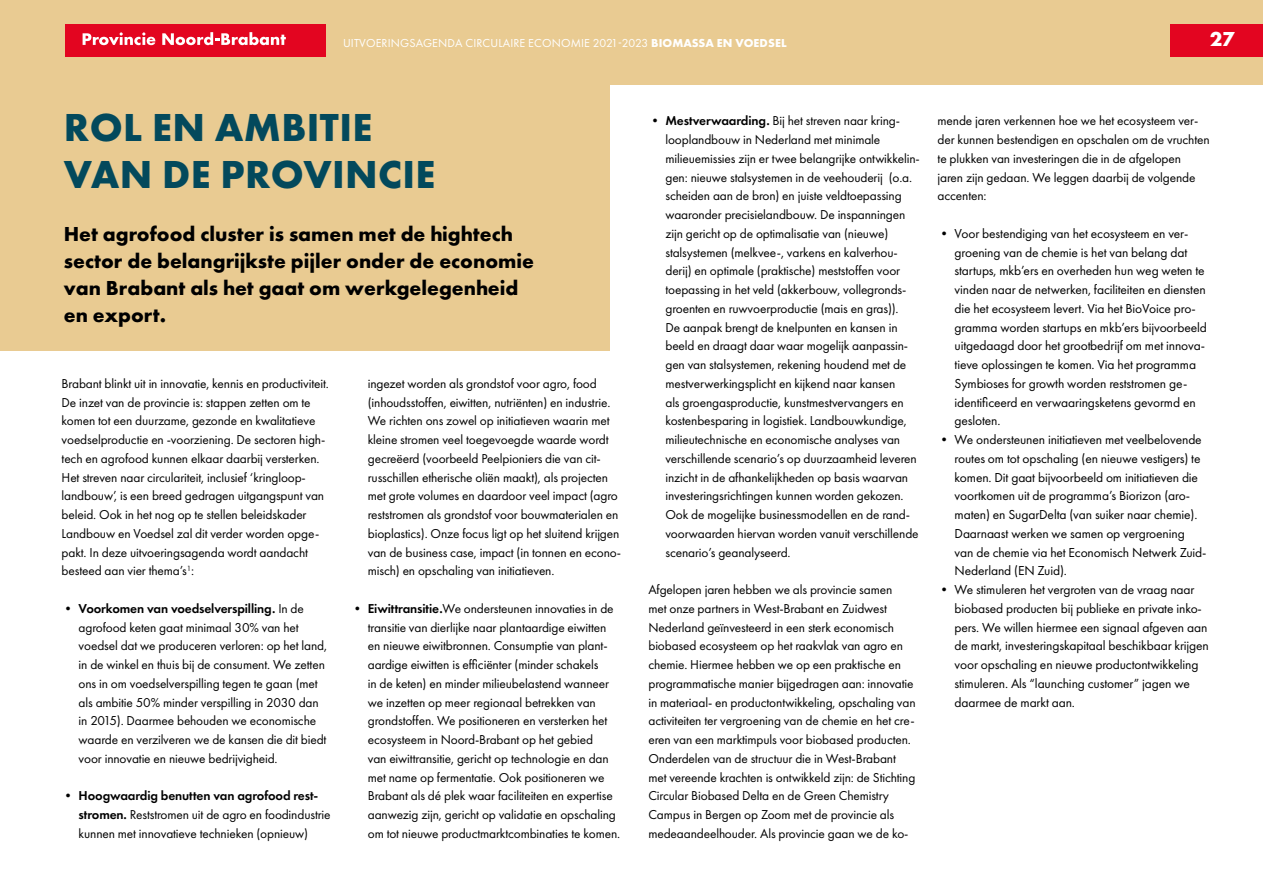
<style>
.page{position:relative;width:1263px;height:893px;background:#fff}
.page>*{position:absolute;margin:0;border:0;box-sizing:border-box;transform-origin:0 0}
.t1{font:700 40.5px "Futura PT";letter-spacing:.01em;color:#03495c}
.Intro{font:700 21px/27px "Futura PT";color:#000}
.t2{font:700 21px "Futura PT";color:#fff}
.P_opsomming{font:13.5px/18.8px "Futura PT";letter-spacing:-.01em;color:#000}
.P_opsomming-2{font:13.35px/18.8px "Futura PT";letter-spacing:-.01em;color:#000}
.t3{font:12px "Futura PT";letter-spacing:.01em;color:#fff}
.s1{font-weight:700}
.s2{font-weight:600}
</style>
<div class="page">
<div style="left:0;top:0;width:1263px;height:351px;background:#e9cb92"></div>
<div style="left:1170px;top:24px;width:93px;height:33px;background:#e30520"></div>
<div style="left:66px;top:24px;width:260px;height:33px;background:#e30520"></div>
<svg style="left:83px;top:32px;width:72px;height:13px"></svg>
<svg style="left:162px;top:32px;width:124px;height:13px"></svg>
<div style="left:610px;top:85px;width:653px;height:808px;background:#fff"></div>
<p class="t3" style="left:343px;top:36px;width:445px">UITVOERINGSAGENDA CIRCULAIRE ECONOMIE 2021-2023 <span class="s1">BIOMASSA EN VOEDSEL</span></p>
<h2 class="t2" style="left:1210px;top:25px;width:26px">27</h2>
<h3 class="t1" style="left:64px;top:102px;width:310px">ROL EN AMBITIE</h3>
<h3 class="t1" style="left:64px;top:148px;width:373px">VAN DE PROVINCIE</h3>
<p class="Intro" style="left:64px;top:220px;width:472px">Het agrofood cluster is samen met de hightech sector de belangrijkste pijler onder de economie van Brabant als het gaat om werkgelegenheid en export.</p>
<p class="P_opsomming-2" style="left:62px;top:374px;width:269px">Brabant blinkt uit in innovatie, kennis en productiviteit.<br>De inzet van de provincie is: stappen zetten om te komen tot een duurzame, gezonde en kwalitatieve voedselproductie en -voorziening. De sectoren high&shy;tech en agrofood kunnen elkaar daarbij versterken.<br>Het streven naar circulariteit, inclusief ‘kringloop&shy;landbouw’, is een breed gedragen uitgangspunt van beleid. Ook in het nog op te stellen beleidskader Landbouw en Voedsel zal dit verder worden opge&shy;pakt. In deze uitvoeringsagenda wordt aandacht besteed aan vier thema’s<sup>1</sup>:</p>
<p class="P_opsomming-2" style="left:79px;top:599px;width:250px;text-indent:-17px">• <span class="s2">Voorkomen van voedselverspilling.</span> In de agrofood keten gaat minimaal 30% van het voedsel dat we produceren verloren: op het land, in de winkel en thuis bij de consument. We zetten ons in om voedselverspilling tegen te gaan (met als ambitie 50% minder verspilling in 2030 dan in 2015). Daarmee behouden we economische waarde en verzilveren we de kansen die dit biedt voor innovatie en nieuwe bedrijvigheid.</p>
<p class="P_opsomming-2" style="left:79px;top:786px;width:253px;text-indent:-17px">• <span class="s2">Hoogwaardig benutten van agrofood rest&shy;stromen.</span> Reststromen uit de agro en foodindustrie kunnen met innovatieve technieken (opnieuw)</p>
<p class="P_opsomming-2" style="left:368px;top:374px;width:255px">ingezet worden als grondstof voor agro, food (inhoudsstoffen, eiwitten, nutriënten) en industrie.<br>We richten ons zowel op initiatieven waarin met kleine stromen veel toegevoegde waarde wordt gecreëerd (voorbeeld Peelpioniers die van cit&shy;russchillen etherische oliën maakt), als projecten met grote volumes en daardoor veel impact (agro reststromen als grondstof voor bouwmaterialen en bioplastics). Onze focus ligt op het sluitend krijgen van de business case, impact (in tonnen en econo&shy;misch) en opschaling van initiatieven.</p>
<p class="P_opsomming-2" style="left:368px;top:599px;width:254px;text-indent:-17px">• <span class="s2">Eiwittransitie.</span>We ondersteunen innovaties in de transitie van dierlijke naar plantaardige eiwitten en nieuwe eiwitbronnen. Consumptie van plant&shy;aardige eiwitten is efficiënter (minder schakels<br>in de keten) en minder milieubelastend wanneer we inzetten op meer regionaal betrekken van grondstoffen. We positioneren en versterken het ecosysteem in Noord-Brabant op het gebied<br>van eiwittransitie, gericht op technologie en dan met name op fermentatie. Ook positioneren we Brabant als dé plek waar faciliteiten en expertise aanwezig zijn, gericht op validatie en opschaling om tot nieuwe productmarktcombinaties te komen.</p>
<p class="P_opsomming-2" style="left:665px;top:111px;width:256px;text-indent:-17px">• <span class="s2">Mestverwaarding.</span> Bij het streven naar kring&shy;looplandbouw in Nederland met minimale milieuemissies zijn er twee belangrijke ontwikkelin&shy;gen: nieuwe stalsystemen in de veehouderij (o.a. scheiden aan de bron) en juiste veldtoepassing waaronder precisielandbouw. De inspanningen zijn gericht op de optimalisatie van (nieuwe) stalsystemen (melkvee-, varkens en kalverhou&shy;derij) en optimale (praktische) meststoffen voor toepassing in het veld (akkerbouw, vollegronds&shy;groenten en ruwvoerproductie (mais en gras)).<br>De aanpak brengt de knelpunten en kansen in beeld en draagt daar waar mogelijk aanpassin&shy;gen van stalsystemen, rekening houdend met de mestverwerkingsplicht en kijkend naar kansen<br>als groengasproductie, kunstmestvervangers en kostenbesparing in logistiek. Landbouwkundige, milieutechnische en economische analyses van verschillende scenario’s op duurzaamheid leveren inzicht in de afhankelijkheden op basis waarvan investeringsrichtingen kunnen worden gekozen.<br>Ook de mogelijke businessmodellen en de rand&shy;voorwaarden hiervan worden vanuit verschillende scenario’s geanalyseerd.</p>
<p class="P_opsomming-2" style="left:648px;top:580px;width:269px">Afgelopen jaren hebben we als provincie samen<br>met onze partners in West-Brabant en Zuidwest Nederland geïnvesteerd in een sterk economisch biobased ecosysteem op het raakvlak van agro en chemie. Hiermee hebben we op een praktische en programmatische manier bijgedragen aan: innovatie in materiaal- en productontwikkeling, opschaling van activiteiten ter vergroening van de chemie en het cre&shy;ëren van een marktimpuls voor biobased producten.<br>Onderdelen van de structuur die in West-Brabant met vereende krachten is ontwikkeld zijn: de Stichting Circular Biobased Delta en de Green Chemistry Campus in Bergen op Zoom met de provincie als medeaandeelhouder. Als provincie gaan we de ko-</p>
<p class="P_opsomming-2" style="left:937px;top:111px;width:274px">mende jaren verkennen hoe we het ecosysteem ver&shy;der kunnen bestendigen en opschalen om de vruchten te plukken van investeringen die in de afgelopen jaren zijn gedaan. We leggen daarbij de volgende accenten:</p>
<p class="P_opsomming" style="left:954px;top:224px;width:254px;text-indent:-17px">• Voor bestendiging van het ecosysteem en ver&shy;groening van de chemie is het van belang dat startups, mkb’ers en overheden hun weg weten te vinden naar de netwerken, faciliteiten en diensten die het ecosysteem levert. Via het BioVoice pro&shy;gramma worden startups en mkb’ers bijvoorbeeld uitgedaagd door het grootbedrijf om met innova&shy;tieve oplossingen te komen. Via het programma Symbioses for growth worden reststromen ge&shy;ïdentificeerd en verwaaringsketens gevormd en gesloten.</p>
<p class="P_opsomming" style="left:954px;top:430px;width:253px;text-indent:-17px">• We ondersteunen initiatieven met veelbelovende routes om tot opschaling (en nieuwe vestigers) te komen. Dit gaat bijvoorbeeld om initiatieven die voortkomen uit de programma’s Biorizon (aro&shy;maten) en SugarDelta (van suiker naar chemie).<br>Daarnaast werken we samen op vergroening van de chemie via het Economisch Netwerk Zuid-Nederland (EN Zuid).</p>
<p class="P_opsomming" style="left:954px;top:580px;width:256px;text-indent:-17px">• We stimuleren het vergroten van de vraag naar biobased producten bij publieke en private inko&shy;pers. We willen hiermee een signaal afgeven aan de markt, investeringskapitaal beschikbaar krijgen voor opschaling en nieuwe productontwikkeling stimuleren. Als “launching customer” jagen we daarmee de markt aan.</p>
</div>
